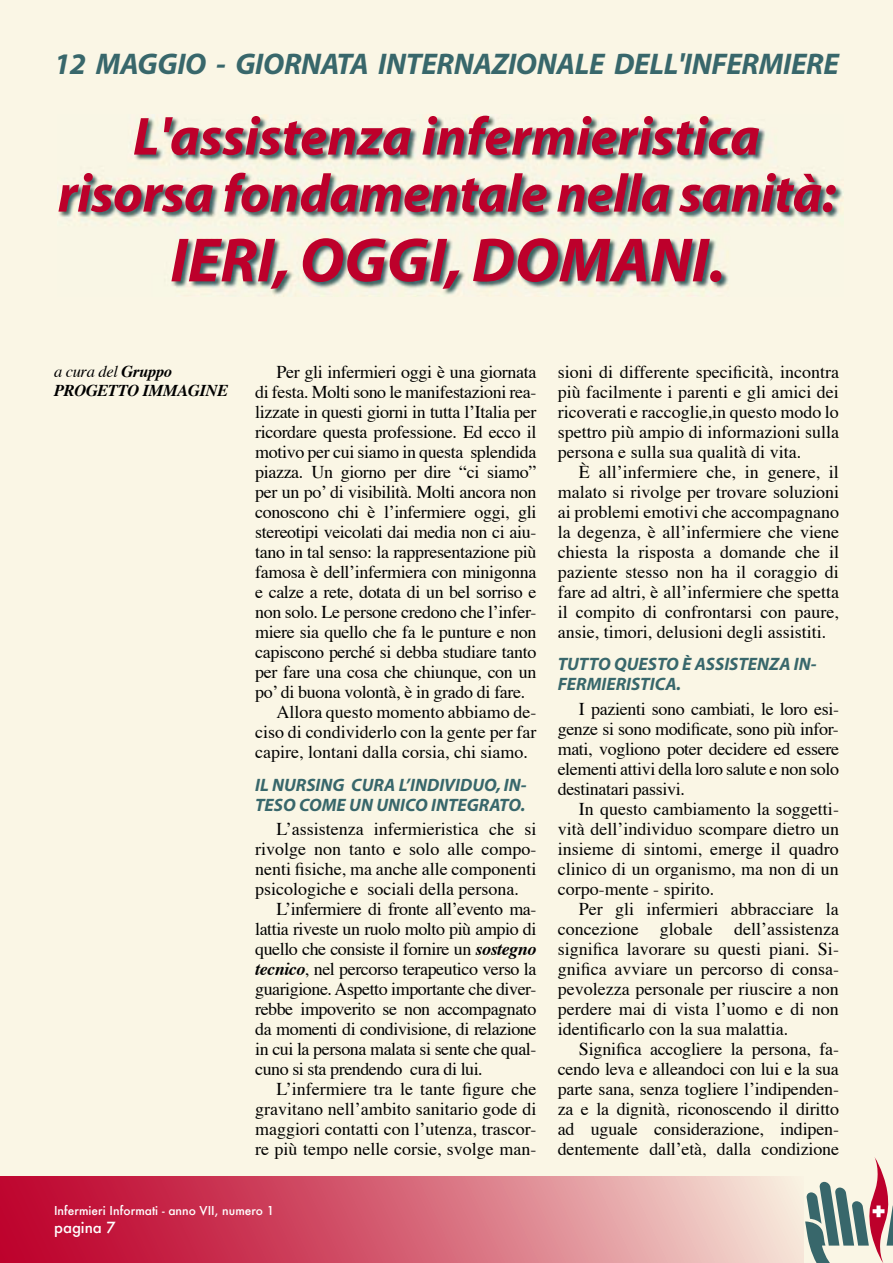
<style>
.page{position:relative;width:893px;height:1263px;background:#faf6e5}
.page>*{position:absolute;margin:0;border:0;box-sizing:border-box;transform-origin:0 0}
.t1{font:italic 700 63px "Myriad";color:#bd002b}
.t2{font:italic 700 54px/57px "Myriad";letter-spacing:-.01em;color:#bd002b;text-align:center}
.t3{font:italic 700 30px "Myriad";letter-spacing:-.01em;color:#38676b}
.t4{font:18px/20px "Times";letter-spacing:-.02em;color:#000;text-align:justify}
.t5{font:18px "Times";color:#000}
.t6{font:italic 700 18px/20px "Myriad";color:#38676b}
.t7{font:italic 700 16.5px/19.5px "Times";letter-spacing:-.02em;color:#000}
.t8{font:500 15px "Futura";color:#fff}
.t9{font:500 12px "Futura";color:#fff}
.s1{font-weight:400}
.s2{font-weight:700;font-style:italic}
</style>
<div class="page">
<div style="left:0;top:1176px;width:804px;height:87px;background:linear-gradient(to right,#ba0021,#f4dfd4)"></div>
<svg style="left:805px;top:1157px;width:88px;height:106px;background:#bbb4af"></svg>
<img style="left:57px;top:115px;width:787px;height:182px">
<h3 class="t3" style="left:54px;top:49px;width:786px">12 MAGGIO - GIORNATA INTERNAZIONALE DELL'INFERMIERE</h3>
<h2 class="t2" style="left:58px;top:110px;width:780px">L'assistenza infermieristica risorsa fondamentale nella sanità:</h2>
<h1 class="t1" style="left:170px;top:228px;width:556px">IERI, OGGI, DOMANI.</h1>
<p class="t7" style="left:54px;top:360px;width:176px"><span class="s1">a cura del</span> Gruppo<br>PROGETTO IMMAGINE</p>
<p class="t4" style="left:276px;top:360px;width:262px">Per gli infermieri oggi è una giornata</p>
<p class="t4" style="left:255px;top:380px;width:283px">di festa. Molti sono le manifestazioni rea-</p>
<p class="t4" style="left:255px;top:400px;width:283px">lizzate in questi giorni in tutta l’Italia per</p>
<p class="t4" style="left:255px;top:420px;width:283px">ricordare questa professione. Ed ecco il</p>
<p class="t4" style="left:255px;top:440px;width:283px">motivo per cui siamo in questa splendida</p>
<p class="t4" style="left:255px;top:460px;width:283px">piazza. Un giorno per dire “ci siamo”</p>
<p class="t4" style="left:255px;top:480px;width:283px">per un po’ di visibilità. Molti ancora non</p>
<p class="t4" style="left:255px;top:500px;width:283px">conoscono chi è l’infermiere oggi, gli</p>
<p class="t4" style="left:255px;top:520px;width:283px">stereotipi veicolati dai media non ci aiu-</p>
<p class="t4" style="left:255px;top:540px;width:283px">tano in tal senso: la rappresentazione più</p>
<p class="t4" style="left:255px;top:560px;width:283px">famosa è dell’infermiera con minigonna</p>
<p class="t4" style="left:255px;top:580px;width:283px">e calze a rete, dotata di un bel sorriso e</p>
<p class="t4" style="left:255px;top:600px;width:283px">non solo. Le persone credono che l’infer-</p>
<p class="t4" style="left:255px;top:620px;width:283px">miere sia quello che fa le punture e non</p>
<p class="t4" style="left:255px;top:640px;width:283px">capiscono perché si debba studiare tanto</p>
<p class="t4" style="left:255px;top:660px;width:283px">per fare una cosa che chiunque, con un</p>
<p class="t4" style="left:255px;top:680px;width:272px">po’ di buona volontà, è in grado di fare.</p>
<p class="t5" style="left:276px;top:695px;width:262px">Allora questo momento abbiamo de-</p>
<p class="t5" style="left:255px;top:715px;width:283px">ciso di condividerlo con la gente per far</p>
<p class="t5" style="left:255px;top:735px;width:274px">capire, lontani dalla corsia, chi siamo.</p>
<p class="t6" style="left:255px;top:775px;width:273px">IL NURSING CURA L’INDIVIDUO, IN-<br>TESO COME UN UNICO INTEGRATO.</p>
<p class="t5" style="left:276px;top:812px;width:261px">L’assistenza infermieristica che si</p>
<p class="t5" style="left:255px;top:832px;width:283px">rivolge non tanto e solo alle compo-</p>
<p class="t5" style="left:255px;top:852px;width:283px">nenti fisiche, ma anche alle componenti</p>
<p class="t5" style="left:255px;top:872px;width:265px">psicologiche e sociali della persona.</p>
<p class="t4" style="left:276px;top:897px;width:262px">L’infermiere di fronte all’evento ma-</p>
<p class="t4" style="left:255px;top:917px;width:283px">lattia riveste un ruolo molto più ampio di</p>
<p class="t4" style="left:255px;top:937px;width:283px">quello che consiste il fornire un <span class="s2">sostegno</span></p>
<p class="t4" style="left:255px;top:957px;width:283px"><span class="s2">tecnico</span>, nel percorso terapeutico verso la</p>
<p class="t4" style="left:255px;top:977px;width:283px">guarigione. Aspetto importante che diver-</p>
<p class="t4" style="left:255px;top:997px;width:283px">rebbe impoverito se non accompagnato</p>
<p class="t4" style="left:255px;top:1017px;width:283px">da momenti di condivisione, di relazione</p>
<p class="t4" style="left:255px;top:1037px;width:283px">in cui la persona malata si sente che qual-</p>
<p class="t4" style="left:255px;top:1057px;width:229px">cuno si sta prendendo cura di lui.</p>
<p class="t5" style="left:276px;top:1072px;width:261px">L’infermiere tra le tante figure che</p>
<p class="t5" style="left:255px;top:1092px;width:283px">gravitano nell’ambito sanitario gode di</p>
<p class="t5" style="left:255px;top:1112px;width:283px">maggiori contatti con l’utenza, trascor-</p>
<p class="t5" style="left:255px;top:1132px;width:283px">re più tempo nelle corsie, svolge man-</p>
<p class="t9" style="left:54px;top:1202px;width:222px">Infermieri Informati - anno VII, numero 1</p>
<p class="t8" style="left:54px;top:1217px;width:63px">pagina 7</p>
<p class="t4" style="left:558px;top:360px;width:283px">sioni di differente specificità, incontra più facilmente i parenti e gli amici dei ricoverati e raccoglie,in questo modo lo spettro più ampio di informazioni sulla persona e sulla sua qualità di vita.</p>
<p class="t4" style="left:558px;top:460px;width:283px;text-indent:21px">È all’infermiere che, in genere, il malato si rivolge per trovare soluzioni ai problemi emotivi che accompagnano la degenza, è all’infermiere che viene chiesta la risposta a domande che il paziente stesso non ha il coraggio di fare ad altri, è all’infermiere che spetta il compito di confrontarsi con paure, ansie, timori, delusioni degli assistiti.</p>
<p class="t6" style="left:558px;top:655px;width:260px">TUTTO QUESTO È ASSISTENZA IN-<br>FERMIERISTICA.</p>
<p class="t4" style="left:558px;top:697px;width:283px;text-indent:21px">I pazienti sono cambiati, le loro esi&shy;genze si sono modificate, sono più infor&shy;mati, vogliono poter decidere ed essere elementi attivi della loro salute e non solo destinatari passivi.</p>
<p class="t4" style="left:558px;top:797px;width:283px;text-indent:21px">In questo cambiamento la soggetti&shy;vità dell’individuo scompare dietro un insieme di sintomi, emerge il quadro clinico di un organismo, ma non di un corpo-mente - spirito.</p>
<p class="t4" style="left:558px;top:897px;width:283px;text-indent:21px">Per gli infermieri abbracciare la concezione globale dell’assistenza significa lavorare su questi piani. Si&shy;gnifica avviare un percorso di consa&shy;pevolezza personale per riuscire a non perdere mai di vista l’uomo e di non identificarlo con la sua malattia.</p>
<p class="t4" style="left:558px;top:1037px;width:283px;text-indent:21px">Significa accogliere la persona, fa&shy;cendo leva e alleandoci con lui e la sua parte sana, senza togliere l’indipenden&shy;za e la dignità, riconoscendo il diritto ad uguale considerazione, indipen&shy;dentemente dall’età, dalla condizione</p>
</div>
